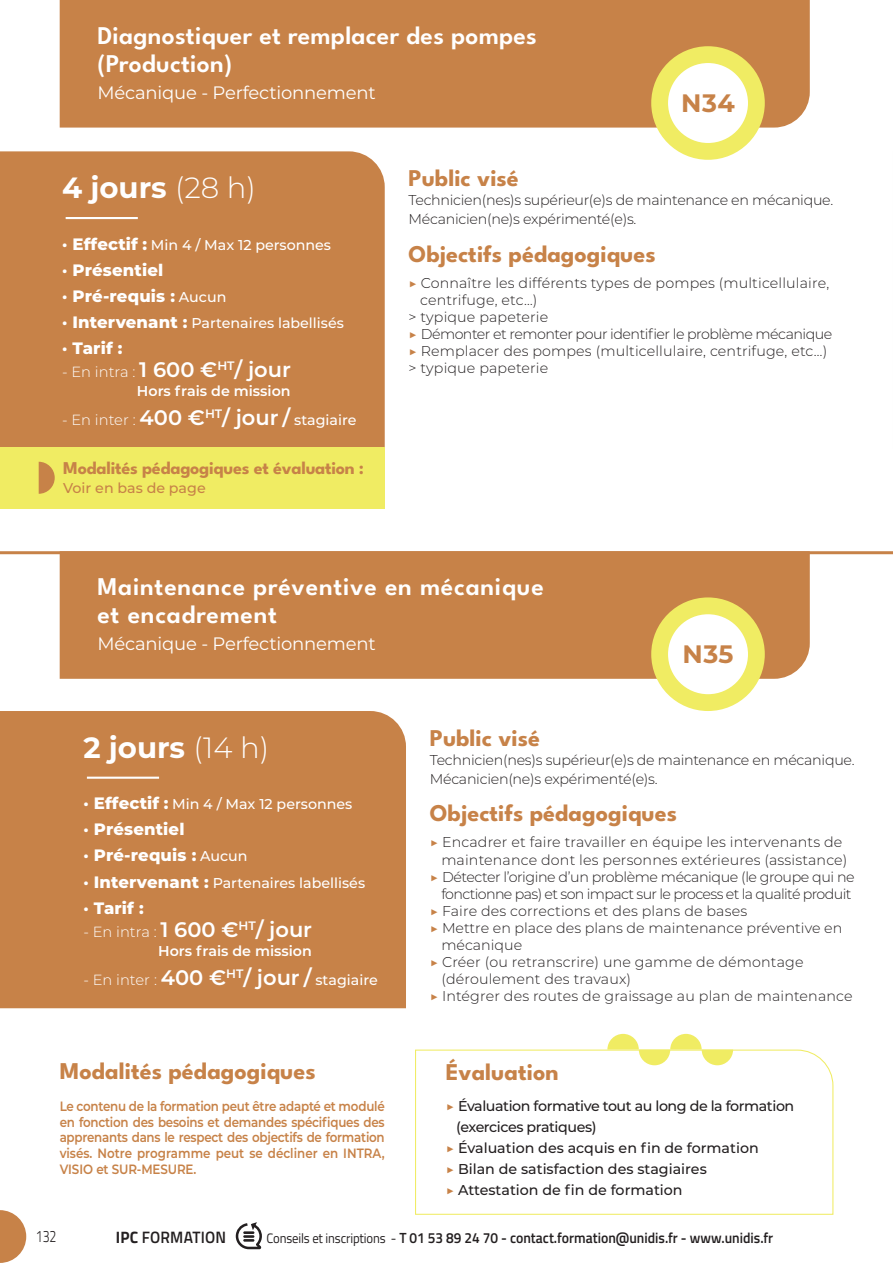
<style>
.page{position:relative;width:893px;height:1263px;background:#fff}
.page>*{position:absolute;margin:0;border:0;box-sizing:border-box;transform-origin:0 0}
.t1{font:700 29.25px "Montserrat";color:#fff}
.t2{font:600 25.5px/28.5px "League Spartan";letter-spacing:.02em;color:#fff}
.t3{font:700 25.2px "Montserrat";letter-spacing:.02em;color:#c78248}
.t4{font:700 24px "League Spartan";color:#c78248}
.t5{font:600 21px "Montserrat";color:#fff}
.t6{font:18px "Montserrat";letter-spacing:-.01em;color:#fff}
.t7{font:700 18px "League Spartan";letter-spacing:-.015em;color:#c78248}
.t8{font:800 16.5px/26.1px "Montserrat";letter-spacing:.01em;color:#fff}
.t9{font:600 16.5px "Titillium Web";letter-spacing:.01em;color:#231f20;scale:.94 1}
.t10{font:300 16.5px "Titillium Web";color:#231f20;scale:.75 1}
.t11{font:600 14.7px "Titillium Web";color:#231f20;scale:.93 1}
.t12{font:300 14.25px "Montserrat";color:#231f20}
.t13{font:300 14.25px/18.9px "Montserrat";letter-spacing:-.02em;color:#231f20}
.t14{font:500 14.25px "Montserrat";color:#fff}
.t15{font:500 14.25px "Montserrat";color:#231f20}
.t16{font:500 14.25px "Montserrat";letter-spacing:-.03em;color:#231f20}
.t17{font:300 14.25px "Montserrat";letter-spacing:-.045em;color:#231f20}
.t18{font:300 14.25px "Montserrat";letter-spacing:-.03em;color:#231f20}
.t19{font:300 14.25px "Montserrat";letter-spacing:-.035em;color:#231f20}
.t20{font:600 14.25px "Montserrat";color:#fff}
.t21{font:500 14.25px "Montserrat";color:#c78248}
.t22{font:600 13.5px/15.8px "Montserrat";color:#c78248;text-align:justify;scale:.88 1}
.s1{font-weight:300}
.s2{font-weight:800;font-size:16.5px}
.s3{font-weight:500;font-size:14.25px}
.s4{font-weight:300;font-size:14.7px}
.s5{color:#c78248}
.s6{font-weight:300;color:#c78248}
.s7{font-weight:700}
.s8{font-weight:400;font-size:13.65px}
</style>
<div class="page">
<div style="left:60px;top:0;width:750px;height:128px;background:#c78248"></div>
<div style="left:60px;top:554px;width:750px;height:125px;background:#c78248"></div>
<svg style="left:654px;top:49px;width:108px;height:108px"></svg>
<svg style="left:654px;top:601px;width:108px;height:107px"></svg>
<div style="left:651px;top:46px;width:114px;height:114px;border:17px solid #f0ec63;border-radius:50%"></div>
<div style="left:651px;top:597px;width:114px;height:114px;border:17px solid #f0ec63;border-radius:50%"></div>
<div style="left:0;top:151px;width:385px;height:296px;background:#c78248"></div>
<hr style="left:66px;top:217px;width:72px;height:2px;background:#fff">
<div style="left:0;top:711px;width:406px;height:297px;background:#c78248"></div>
<hr style="left:87px;top:777px;width:72px;height:2px;background:#fff">
<hr style="left:0;top:551px;width:893px;height:3px;background:#c78248">
<svg style="left:415px;top:1049px;width:419px;height:166px"></svg>
<svg style="left:607px;top:1034px;width:126px;height:31px"></svg>
<div style="left:0;top:447px;width:385px;height:62px;background:#f0ec63"></div>
<svg style="left:39px;top:462px;width:16px;height:32px"></svg>
<svg style="left:0;top:1210px;width:26px;height:53px"></svg>
<svg style="left:236px;top:1222px;width:26px;height:27px"></svg>
<h2 class="t2" style="left:97px;top:19px;width:441px">Diagnostiquer et remplacer des pompes (Production)</h2>
<p class="t6" style="left:97px;top:80px;width:280px">Mécanique - Perfectionnement</p>
<h3 class="t3" style="left:681px;top:85px;width:55px">N34</h3>
<h1 class="t1" style="left:62px;top:167px;width:195px">4 jours <span class="s1">(28 h)</span></h1>
<p class="t14" style="left:62px;top:235px;width:271px"><span class="s2">· Effectif :</span> Min 4 / Max 12 personnes</p>
<p class="t8" style="left:62px;top:256px;width:166px">· Présentiel<br>· Pré-requis : <span class="s3">Aucun</span></p>
<p class="t14" style="left:62px;top:313px;width:283px"><span class="s2">· Intervenant :</span> Partenaires labellisés</p>
<p class="t8" style="left:62px;top:334px;width:62px">· Tarif :</p>
<h3 class="t5" style="left:62px;top:355px;width:230px"><span class="s4">- En intra :</span> 1 600 €<sup>HT</sup>/ jour</h3>
<p class="t20" style="left:137px;top:381px;width:155px">Hors frais de mission</p>
<h3 class="t5" style="left:62px;top:403px;width:296px"><span class="s4">- En inter :</span> 400 €<sup>HT</sup>/ jour / <span class="s3">stagiaire</span></h3>
<p class="t7" style="left:63px;top:455px;width:302px">Modalités pédagogiques et évaluation :</p>
<p class="t21" style="left:63px;top:478px;width:144px">Voir en bas de page</p>
<h3 class="t4" style="left:408px;top:161px;width:112px">Public visé</h3>
<p class="t13" style="left:408px;top:190px;width:426px">Technicien(nes)s supérieur(e)s de maintenance en mécanique.<br>Mécanicien(ne)s expérimenté(e)s.</p>
<h3 class="t4" style="left:408px;top:236px;width:249px">Objectifs pédagogiques</h3>
<p class="t12" style="left:408px;top:273px;width:422px"><span class="s5">▶</span> Connaître les différents types de pompes (multicellulaire,</p>
<p class="t12" style="left:420px;top:290px;width:119px">centrifuge, etc…)</p>
<p class="t12" style="left:408px;top:307px;width:141px">&gt; typique papeterie</p>
<p class="t19" style="left:408px;top:324px;width:425px"><span class="s5">▶</span> Démonter et remonter pour identifier le problème mécanique</p>
<p class="t12" style="left:408px;top:341px;width:420px"><span class="s5">▶</span> Remplacer des pompes (multicellulaire, centrifuge, etc…)</p>
<p class="t12" style="left:408px;top:359px;width:141px">&gt; typique papeterie</p>
<h2 class="t2" style="left:97px;top:570px;width:448px">Maintenance préventive en mécanique et encadrement</h2>
<p class="t6" style="left:97px;top:632px;width:280px">Mécanique - Perfectionnement</p>
<h3 class="t3" style="left:682px;top:636px;width:53px">N35</h3>
<h1 class="t1" style="left:83px;top:726px;width:187px">2 jours <span class="s1">(14 h)</span></h1>
<p class="t14" style="left:83px;top:794px;width:271px"><span class="s2">· Effectif :</span> Min 4 / Max 12 personnes</p>
<p class="t8" style="left:83px;top:815px;width:166px">· Présentiel<br>· Pré-requis : <span class="s3">Aucun</span></p>
<p class="t14" style="left:83px;top:872px;width:283px"><span class="s2">· Intervenant :</span> Partenaires labellisés</p>
<p class="t8" style="left:83px;top:894px;width:62px">· Tarif :</p>
<h3 class="t5" style="left:83px;top:914px;width:230px"><span class="s4">- En intra :</span> 1 600 €<sup>HT</sup>/ jour</h3>
<p class="t20" style="left:158px;top:940px;width:155px">Hors frais de mission</p>
<h3 class="t5" style="left:83px;top:962px;width:296px"><span class="s4">- En inter :</span> 400 €<sup>HT</sup>/ jour / <span class="s3">stagiaire</span></h3>
<h3 class="t4" style="left:60px;top:1054px;width:257px">Modalités pédagogiques</h3>
<p class="t22" style="left:60px;top:1097px;width:371px">Le contenu de la formation peut être adapté et modulé en fonction des besoins et demandes spécifiques des apprenants dans le respect des objectifs de formation visés. Notre programme peut se décliner en INTRA, VISIO et SUR-MESURE.</p>
<h3 class="t4" style="left:430px;top:720px;width:112px">Public visé</h3>
<p class="t13" style="left:430px;top:750px;width:426px">Technicien(nes)s supérieur(e)s de maintenance en mécanique.<br>Mécanicien(ne)s expérimenté(e)s.</p>
<h3 class="t4" style="left:430px;top:796px;width:249px">Objectifs pédagogiques</h3>
<p class="t12" style="left:430px;top:833px;width:414px"><span class="s5">▶</span> Encadrer et faire travailler en équipe les intervenants de</p>
<p class="t12" style="left:441px;top:850px;width:408px">maintenance dont les personnes extérieures (assistance)</p>
<p class="t18" style="left:430px;top:867px;width:426px"><span class="s5">▶</span> Détecter l’origine d’un problème mécanique (le groupe qui ne</p>
<p class="t17" style="left:441px;top:884px;width:412px">fonctionne pas) et son impact sur le process et la qualité produit</p>
<p class="t12" style="left:430px;top:901px;width:319px"><span class="s5">▶</span> Faire des corrections et des plans de bases</p>
<p class="t12" style="left:430px;top:918px;width:414px"><span class="s5">▶</span> Mettre en place des plans de maintenance préventive en</p>
<p class="t12" style="left:441px;top:935px;width:82px">mécanique</p>
<p class="t12" style="left:430px;top:952px;width:375px"><span class="s5">▶</span> Créer (ou retranscrire) une gamme de démontage</p>
<p class="t12" style="left:441px;top:969px;width:191px">(déroulement des travaux)</p>
<p class="t12" style="left:430px;top:986px;width:424px"><span class="s5">▶</span> Intégrer des routes de graissage au plan de maintenance</p>
<h3 class="t4" style="left:446px;top:1054px;width:114px">Évaluation</h3>
<p class="t16" style="left:446px;top:1096px;width:350px"><span class="s6">▶</span> Évaluation formative tout au long de la formation</p>
<p class="t16" style="left:456px;top:1117px;width:142px">(exercices pratiques)</p>
<p class="t15" style="left:446px;top:1138px;width:314px"><span class="s6">▶</span> Évaluation des acquis en fin de formation</p>
<p class="t15" style="left:446px;top:1159px;width:262px"><span class="s6">▶</span> Bilan de satisfaction des stagiaires</p>
<p class="t15" style="left:446px;top:1180px;width:238px"><span class="s6">▶</span> Attestation de fin de formation</p>
<p class="t10" style="left:36px;top:1224px;width:29px">132</p>
<p class="t9" style="left:116px;top:1224px;width:119px"><span class="s7">IPC</span> FORMATION</p>
<p class="t11" style="left:266px;top:1226px;width:546px"><span class="s8">Conseils et inscriptions -</span> T 01 53 89 24 70 - contact.formation@unidis.fr - www.unidis.fr</p>
</div>
